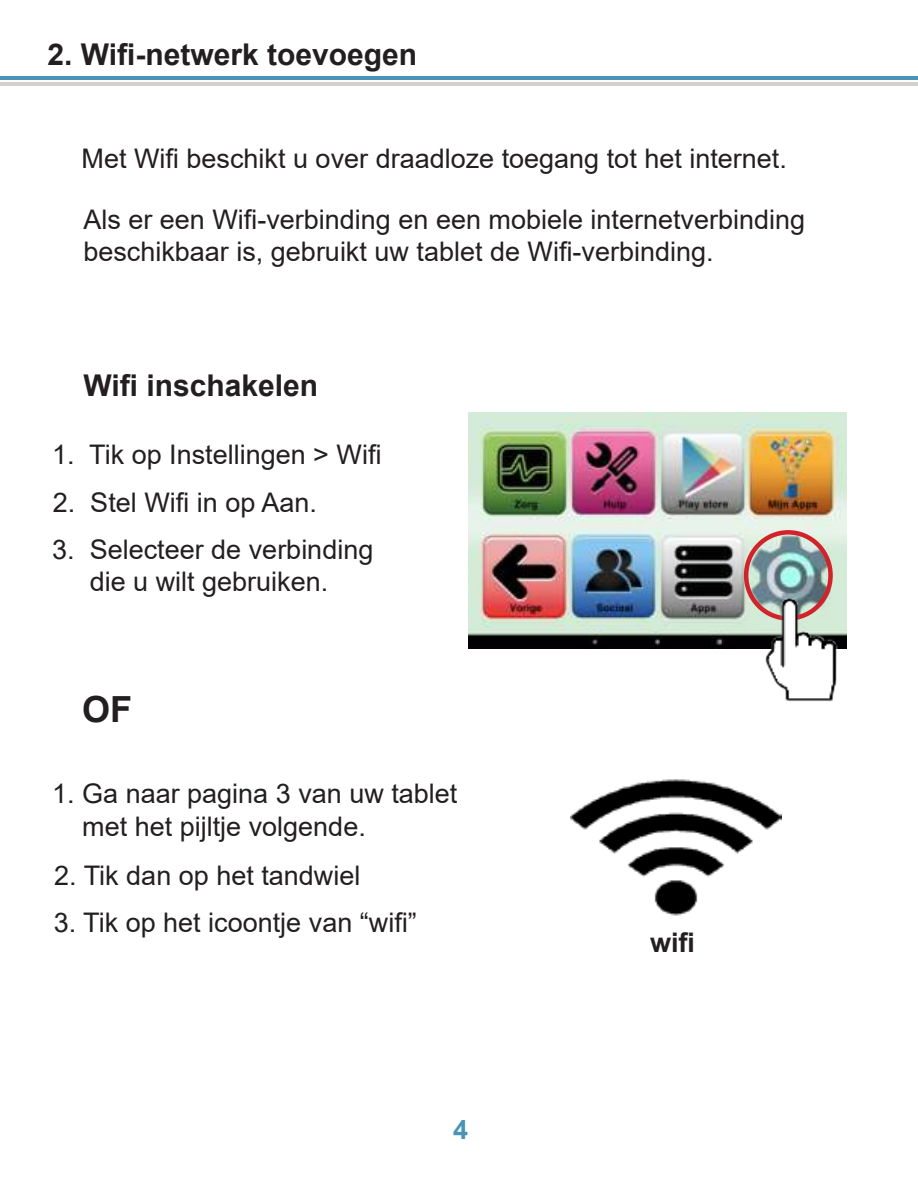
<style>
.page{position:relative;width:918px;height:1188px;background:#fff}
.page>*{position:absolute;margin:0;border:0;box-sizing:border-box;transform-origin:0 0}
.t1{font:700 36px "Arial";color:#231f20}
.t2{font:700 30px "Arial";color:#231f20}
.t3{font:27px/32.4px "Arial";color:#231f20}
.t4{font:700 27px "Arial";color:#231f20}
.t5{font:700 27px "Arial";color:#4b94b5}
</style>
<div class="page">
<img style="left:469px;top:412px;width:378px;height:237px">
<div style="left:744px;top:530px;width:89px;height:91px;border:4px solid #d1232a;border-radius:50%"></div>
<img style="left:740px;top:590px;width:107px;height:111px">
<img style="left:571px;top:779px;width:210px;height:137px">
<hr style="left:0;top:76px;width:918px;height:3px;background:#4b94b5">
<hr style="left:0;top:83px;width:918px;height:3px;background:#d5d2cb">
<p class="t2" style="left:47px;top:34px;width:371px">2. Wifi-netwerk toevoegen</p>
<p class="t3" style="left:82px;top:142px;width:707px">Met Wifi beschikt u over draadloze toegang tot het internet.</p>
<p class="t3" style="left:83px;top:203px;width:723px">Als er een Wifi-verbinding en een mobiele internetverbinding beschikbaar is, gebruikt uw tablet de Wifi-verbinding.</p>
<p class="t2" style="left:83px;top:364px;width:236px">Wifi inschakelen</p>
<p class="t3" style="left:52px;top:438px;width:331px">1. Tik op Instellingen &gt; Wifi</p>
<p class="t3" style="left:53px;top:486px;width:266px">2. Stel Wifi in op Aan.</p>
<p class="t3" style="left:52px;top:536px;width:323px;text-align:center">3. Selecteer de verbinding die u wilt gebruiken.</p>
<h1 class="t1" style="left:82px;top:696px;width:52px">OF</h1>
<p class="t3" style="left:82px;top:780px;width:377px;text-indent:-30px">1. Ga naar pagina 3 van uw tablet met het pijltje volgende.</p>
<p class="t3" style="left:54px;top:862px;width:308px">2. Tik dan op het tandwiel</p>
<p class="t3" style="left:54px;top:906px;width:365px">3. Tik op het icoontje van “wifi”</p>
<p class="t5" style="left:453px;top:1119px;width:17px">4</p>
<p class="t4" style="left:650px;top:923px;width:47px">wifi</p>
</div>
